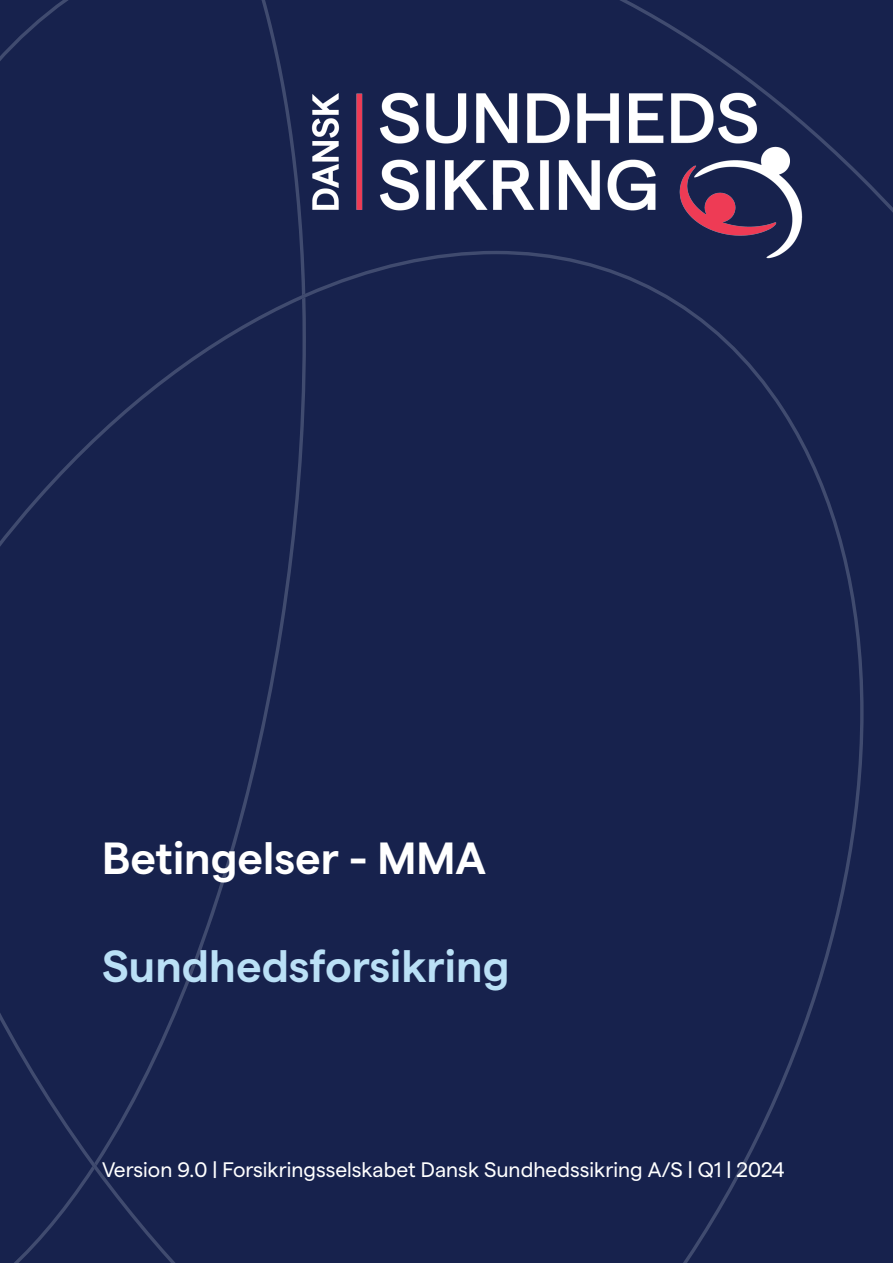
<style>
.page{position:relative;width:893px;height:1263px;background:#17224d}
.page>*{position:absolute;margin:0;border:0;box-sizing:border-box;transform-origin:0 0}
.t1{font:600 45px "Matter";color:#bae0f6}
.t2{font:600 45px "Matter";color:#fff}
.t3{font:21px "Matter";color:#fff}
</style>
<div class="page">
<img style="left:310px;top:91px;width:493px;height:168px">
<h1 class="t2" style="left:102px;top:825px;width:385px">Betingelser - MMA</h1>
<h1 class="t1" style="left:102px;top:933px;width:409px">Sundhedsforsikring</h1>
<p class="t3" style="left:102px;top:1154px;width:684px">Version 9.0 | Forsikringsselskabet Dansk Sundhedssikring A/S | Q1 | 2024</p>
</div>
